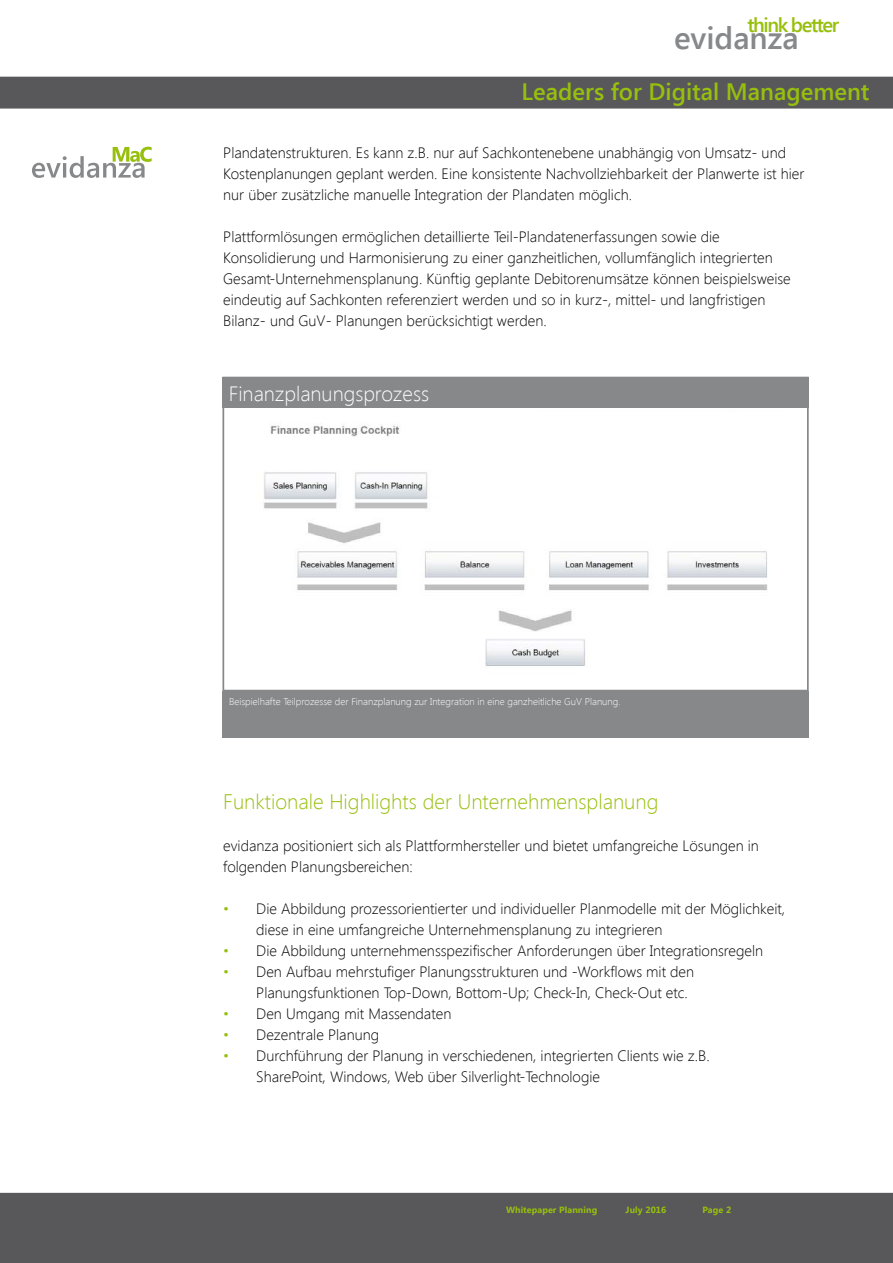
<style>
.page{position:relative;width:893px;height:1263px;background:#fff}
.page>*{position:absolute;margin:0;border:0;box-sizing:border-box;transform-origin:0 0}
.t1{font:600 31.2px "Segoe UI";color:#87888a}
.t2{font:600 23.7px "Segoe UI";color:#97bf0d}
.t3{font:300 21px "Segoe UI";color:#97bf0d}
.t4{font:300 20.7px "Segoe UI";color:#fff}
.t5{font:600 20.1px "Segoe UI";letter-spacing:-.07em;color:#97bf0d}
.t6{font:300 15px/21px "Segoe UI";color:#000}
.t7{font:300 9.9px "Segoe UI";color:#fff}
.t8{font:700 9px "Segoe UI";letter-spacing:.01em;color:#97bf0d}
.s1{color:#97bf0d}
</style>
<div class="page">
<div style="left:0;top:1193px;width:893px;height:70px;background:#58585a"></div>
<div style="left:0;top:77px;width:893px;height:32px;background:#58585a"></div>
<svg style="left:32px;top:147px;width:120px;height:31px"></svg>
<img style="left:263px;top:410px;width:505px;height:256px">
<div style="left:222px;top:377px;width:587px;height:31px;background:#87888a"></div>
<div style="left:222px;top:691px;width:587px;height:47px;background:#87888a"></div>
<div style="left:516px;top:412px;width:271px;height:51px;background:#fff"></div>
<h3 class="t5" style="left:747px;top:11px;width:94px">think better</h3>
<h1 class="t1" style="left:674px;top:16px;width:126px">evidanza</h1>
<h2 class="t2" style="left:522px;top:75px;width:349px">Leaders for Digital Management</h2>
<p class="t6" style="left:223px;top:141px;width:583px">Plandatenstrukturen. Es kann z.B. nur auf Sachkontenebene unabhängig von Umsatz- und<br>Kostenplanungen geplant werden. Eine konsistente Nachvollziehbarkeit der Planwerte ist hier nur über zusätzliche manuelle Integration der Plandaten möglich.</p>
<p class="t6" style="left:223px;top:225px;width:569px">Plattformlösungen ermöglichen detaillierte Teil-Plandatenerfassungen sowie die Konsolidierung und Harmonisierung zu einer ganzheitlichen, vollumfänglich integrierten Gesamt-Unternehmensplanung. Künftig geplante Debitorenumsätze können beispielsweise eindeutig auf Sachkonten referenziert werden und so in kurz-, mittel- und langfristigen Bilanz- und GuV- Planungen berücksichtigt werden.</p>
<h3 class="t4" style="left:229px;top:380px;width:202px">Finanzplanungsprozess</h3>
<p class="t7" style="left:229px;top:695px;width:393px">Beispielhafte Teilprozesse der Finanzplanung zur Integration in eine ganzheitliche GuV Planung.</p>
<h3 class="t3" style="left:223px;top:787px;width:437px">Funktionale Highlights der Unternehmensplanung</h3>
<p class="t6" style="left:223px;top:834px;width:537px">evidanza positioniert sich als Plattformhersteller und bietet umfangreiche Lösungen in folgenden Planungsbereichen:</p>
<p class="t6" style="left:256px;top:897px;width:530px;text-indent:-33px"><span class="s1">•</span> Die Abbildung prozessorientierter und individueller Planmodelle mit der Möglichkeit, diese in eine umfangreiche Unternehmensplanung zu integrieren</p>
<p class="t6" style="left:223px;top:939px;width:541px"><span class="s1">•</span> Die Abbildung unternehmensspezifischer Anforderungen über Integrationsregeln</p>
<p class="t6" style="left:256px;top:960px;width:439px;text-indent:-33px"><span class="s1">•</span> Den Aufbau mehrstufiger Planungsstrukturen und -Workflows mit den<br>Planungsfunktionen Top-Down, Bottom-Up; Check-In, Check-Out etc.</p>
<p class="t6" style="left:223px;top:1002px;width:230px"><span class="s1">•</span> Den Umgang mit Massendaten</p>
<p class="t6" style="left:223px;top:1023px;width:157px"><span class="s1">•</span> Dezentrale Planung</p>
<p class="t6" style="left:256px;top:1044px;width:455px;text-indent:-33px"><span class="s1">•</span> Durchführung der Planung in verschiedenen, integrierten Clients wie z.B.<br>SharePoint, Windows, Web über Silverlight-Technologie</p>
<p class="t8" style="left:506px;top:1203px;width:93px">Whitepaper Planning</p>
<p class="t8" style="left:626px;top:1203px;width:42px">July 2016</p>
<p class="t8" style="left:702px;top:1203px;width:30px">Page 2</p>
</div>
